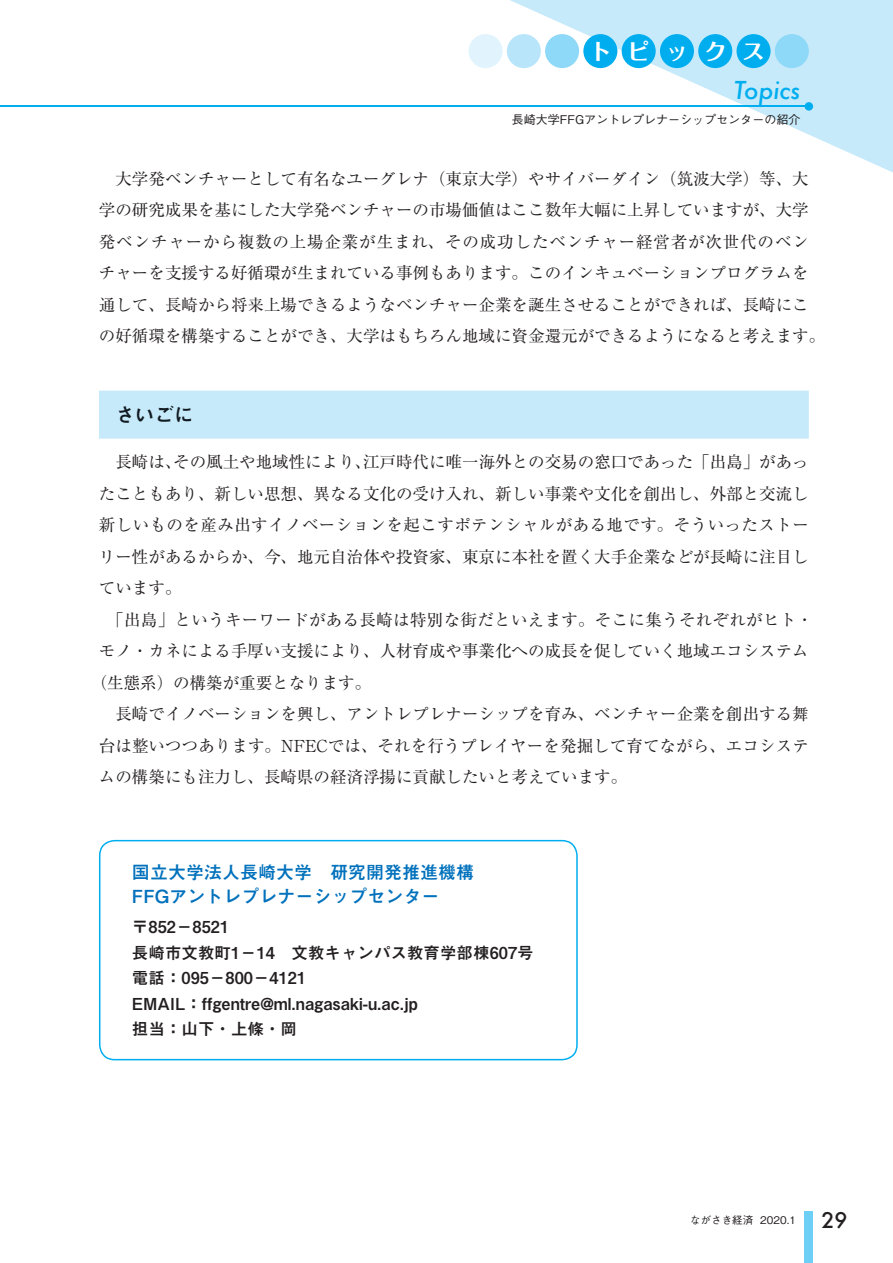
<style>
.page{position:relative;width:893px;height:1263px;background:#fff}
.page>*{position:absolute;margin:0;border:0;box-sizing:border-box;transform-origin:0 0}
.t1{font:italic 500 24px "Futura";color:#00aeef}
.t2{font:22.5px "Folk Pro Bold 90 pv RKSJ H";letter-spacing:.7em;color:#fff}
.t3{font:19.5px "Mi Go MB1 Std De Bold 90 pv RKSJ H";color:#121b21}
.t4{font:18px/24px "Mi Go MB1 Std De Bold 90 pv RKSJ H";color:#0071bc}
.t5{font:16.5px/31.5px "Ryumin Pro Regular 90 pv RKSJ H";color:#231f20}
.t6{font:16.5px/25.5px "Mi Go MB1 Std De Bold 90 pv RKSJ H";color:#231f20}
.t7{font:16.5px "Ryumin Pro Regular 90 pv RKSJ H";letter-spacing:.025em;color:#231f20}
.t8{font:16.5px "Ryumin Pro Regular 90 pv RKSJ H";letter-spacing:.02em;color:#231f20}
.t9{font:12px "Gothic BBB Pro Medium 90 pv RKSJ H";color:#231f20}
.t10{font:10.5px "Gothic BBB Pro Medium 90 pv RKSJ H";color:#231f20}
.s1{font-family:"Futura";font-weight:500;font-size:21px}
</style>
<div class="page">
<svg style="left:481px;top:0;width:411px;height:172px"></svg>
<div style="left:774px;top:34px;width:34px;height:34px;background:#8ed8f8;border-radius:50%"></div>
<div style="left:736px;top:34px;width:34px;height:34px;background:#00aeef;border-radius:50%"></div>
<div style="left:698px;top:34px;width:34px;height:34px;background:#00aeef;border-radius:50%"></div>
<div style="left:660px;top:34px;width:34px;height:34px;background:#00aeef;border-radius:50%"></div>
<div style="left:621px;top:34px;width:34px;height:34px;background:#00aeef;border-radius:50%"></div>
<div style="left:583px;top:34px;width:34px;height:34px;background:#00aeef;border-radius:50%"></div>
<div style="left:545px;top:34px;width:34px;height:34px;background:#8ed8f8;border-radius:50%"></div>
<div style="left:507px;top:34px;width:34px;height:34px;background:#b9e5fb;border-radius:50%"></div>
<div style="left:468px;top:34px;width:34px;height:34px;background:#e1f4fd;border-radius:50%"></div>
<svg style="left:804px;top:102px;width:9px;height:9px"></svg>
<hr style="left:1px;top:106px;width:807px;height:1px;background:#00aeef">
<div style="left:804px;top:1212px;width:9px;height:51px;background:#6dcff6"></div>
<svg style="left:99px;top:840px;width:478px;height:220px"></svg>
<div style="left:99px;top:391px;width:709px;height:48px;background:#c7eafb"></div>
<div style="left:119px;top:406px;width:72px;height:17px;background:#c7eafb"></div>
<h2 class="t2" style="left:589px;top:43px;width:177px">トピックス</h2>
<h1 class="t1" style="left:733px;top:74px;width:68px">Topics</h1>
<p class="t9" style="left:512px;top:115px;width:290px">長崎大学FFGアントレプレナーシップセンターの紹介</p>
<p class="t5" style="left:99px;top:165px;width:727px">　大学発ベンチャーとして有名なユーグレナ（東京大学）やサイバーダイン（筑波大学）等、大学の研究成果を基にした大学発ベンチャーの市場価値はここ数年大幅に上昇していますが、大学発ベンチャーから複数の上場企業が生まれ、その成功したベンチャー経営者が次世代のベンチャーを支援する好循環が生まれている事例もあります。このインキュベーションプログラムを通して、長崎から将来上場できるようなベンチャー企業を誕生させることができれば、長崎にこの好循環を構築することができ、大学はもちろん地域に資金還元ができるようになると考えます。</p>
<p class="t3" style="left:115px;top:407px;width:80px">さいごに</p>
<p class="t5" style="left:99px;top:448px;width:711px">　長崎は、その風土や地域性により、江戸時代に唯一海外との交易の窓口であった「出島」があっ</p>
<p class="t5" style="left:99px;top:480px;width:711px">たこともあり、新しい思想、異なる文化の受け入れ、新しい事業や文化を創出し、外部と交流し</p>
<p class="t7" style="left:99px;top:519px;width:711px">新しいものを産み出すイノベーションを起こすポテンシャルがある地です。そういったストー</p>
<p class="t5" style="left:99px;top:543px;width:711px">リー性があるからか、今、地元自治体や投資家、東京に本社を置く大手企業などが長崎に注目し</p>
<p class="t5" style="left:99px;top:574px;width:84px">ています。</p>
<p class="t8" style="left:107px;top:613px;width:707px">「出島」というキーワードがある長崎は特別な街だといえます。そこに集うそれぞれがヒト・</p>
<p class="t5" style="left:99px;top:637px;width:711px">モノ・カネによる手厚い支援により、人材育成や事業化への成長を促していく地域エコシステム</p>
<p class="t5" style="left:91px;top:669px;width:282px">（生態系）の構築が重要となります。</p>
<p class="t5" style="left:99px;top:700px;width:711px">　長崎でイノベーションを興し、アントレプレナーシップを育み、ベンチャー企業を創出する舞</p>
<p class="t5" style="left:99px;top:732px;width:711px">台は整いつつあります。NFECでは、それを行うプレイヤーを発掘して育てながら、エコシステ</p>
<p class="t5" style="left:99px;top:763px;width:529px">ムの構築にも注力し、長崎県の経済浮揚に貢献したいと考えています。</p>
<p class="t4" style="left:132px;top:863px;width:344px">国立大学法人長崎大学　研究開発推進機構<br>FFGアントレプレナーシップセンター</p>
<p class="t6" style="left:132px;top:916px;width:403px">〒852－8521<br>長崎市文教町1－14　文教キャンパス教育学部棟607号電話：095－800－4121<br>EMAIL：ffgentre@ml.nagasaki-u.ac.jp<br>担当：山下・上條・岡</p>
<p class="t10" style="left:690px;top:1216px;width:159px">ながさき経済 2020.1 <span class="s1">29</span></p>
</div>
